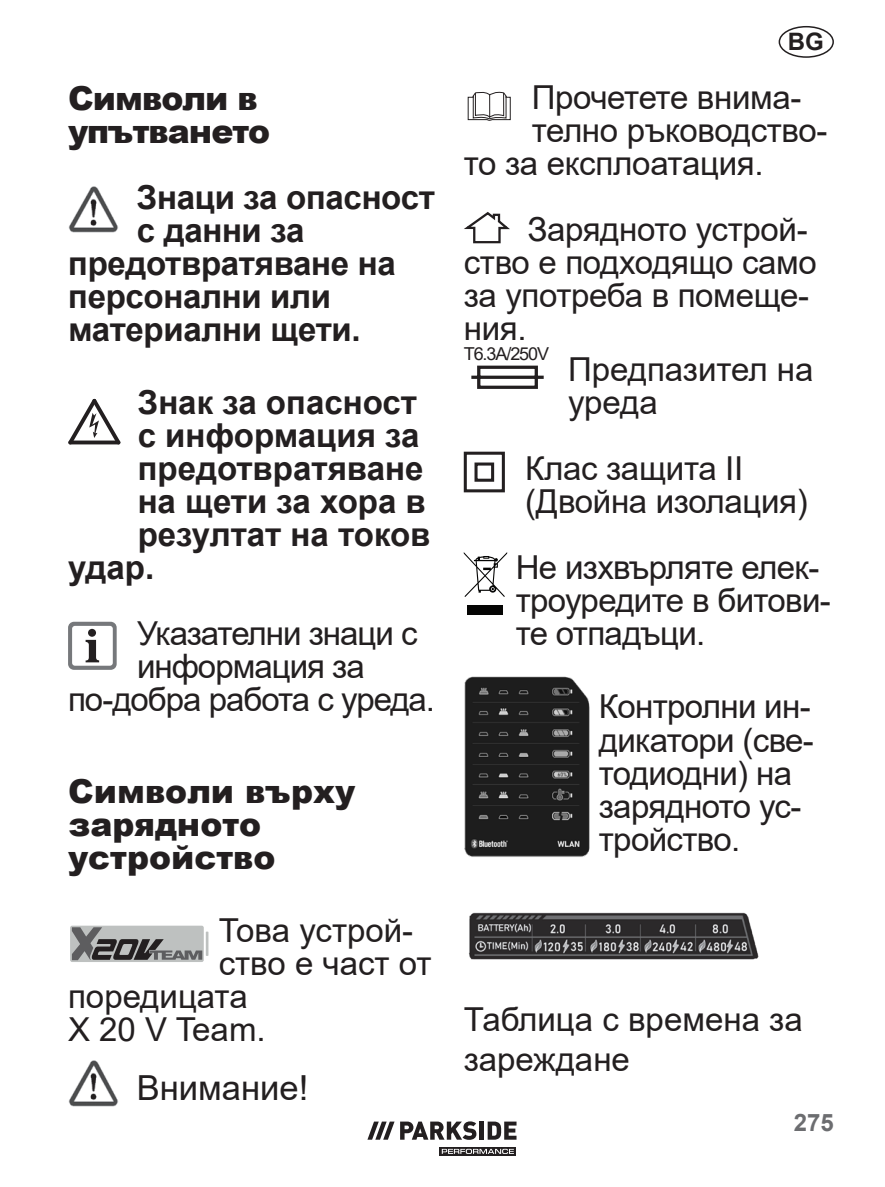
<style>
.page{position:relative;width:885px;height:1187px;background:#fff}
.page>*{position:absolute;margin:0;border:0;box-sizing:border-box;transform-origin:0 0}
.Fließtext_mit_Grafik{font:34.5px "Arial";color:#231f20}
.Warnhinweis_D{font:33px/33px "Arial";letter-spacing:-.02em;color:#231f20}
.Warnhinweis_D-2{font:700 33px "Arial";letter-spacing:-.01em;color:#231f20}
.Warnhinweis_D-3{font:33px/33px "Arial";color:#231f20}
.Überschrift_2_BG{font:900 33px/33px "Arial";color:#231f20}
.Fließtext_mit_Grafik-2{font:33px/40.5px "Arial";color:#231f20}
.Überschrift_2_BG-2{font:900 33px/33px "Arial";letter-spacing:-.03em;color:#231f20}
.t1{font:700 24px "Arial";color:#6c6d70}
.t2{font:700 24px "Arial";color:#231f20}
.t3{font:17.7px "Arial";letter-spacing:-.06em;color:#231f20}
</style>
<div class="page">
<div style="left:778px;top:26px;width:55px;height:32px;border:2px solid #231f20;border-radius:50%"></div>
<svg style="left:439px;top:1147px;width:77px;height:8px"></svg>
<svg style="left:442px;top:1148px;width:72px;height:5px"></svg>
<svg style="left:367px;top:1121px;width:27px;height:18px"></svg>
<svg style="left:400px;top:1121px;width:76px;height:18px"></svg>
<hr style="left:479px;top:1121px;width:4px;height:18px;background:#231f20">
<svg style="left:487px;top:1121px;width:29px;height:18px"></svg>
<img style="left:68px;top:186px;width:50px;height:47px">
<svg style="left:68px;top:398px;width:53px;height:46px"></svg>
<svg style="left:68px;top:621px;width:49px;height:48px"></svg>
<div style="left:88px;top:628px;width:8px;height:8px;background:#231f20;border-radius:50%"></div>
<svg style="left:70px;top:925px;width:139px;height:37px;background:#959696"></svg>
<img style="left:68px;top:1060px;width:50px;height:46px">
<svg style="left:467px;top:91px;width:44px;height:30px"></svg>
<svg style="left:464px;top:212px;width:46px;height:32px"></svg>
<svg style="left:471px;top:365px;width:72px;height:24px"></svg>
<svg style="left:463px;top:451px;width:42px;height:42px"></svg>
<svg style="left:463px;top:552px;width:44px;height:45px"></svg>
<div style="left:467px;top:606px;width:36px;height:9px;background:#050504"></div>
<img style="left:464px;top:676px;width:126px;height:181px">
<img style="left:469px;top:912px;width:290px;height:48px">
<p class="Überschrift_2_BG-2" style="left:68px;top:80px;width:204px">Символи в упътването</p>
<p class="Warnhinweis_D-2" style="left:137px;top:174px;width:299px">Знаци за опасност</p>
<p class="Warnhinweis_D-2" style="left:137px;top:207px;width:169px">с данни за</p>
<p class="Warnhinweis_D-2" style="left:68px;top:240px;width:329px">предотвратяване на</p>
<p class="Warnhinweis_D-2" style="left:68px;top:273px;width:264px">персонални или</p>
<p class="Warnhinweis_D-2" style="left:68px;top:306px;width:289px">материални щети.</p>
<p class="Warnhinweis_D-2" style="left:138px;top:379px;width:281px">Знак за опасност</p>
<p class="Warnhinweis_D-2" style="left:138px;top:412px;width:283px">с информация за</p>
<p class="Warnhinweis_D-2" style="left:138px;top:445px;width:287px">предотвратяване</p>
<p class="Warnhinweis_D-2" style="left:138px;top:478px;width:289px">на щети за хора в</p>
<p class="Warnhinweis_D-2" style="left:138px;top:511px;width:294px">резултат на токов</p>
<p class="Warnhinweis_D-2" style="left:68px;top:544px;width:83px">удар.</p>
<p class="Warnhinweis_D" style="left:137px;top:617px;width:282px">Указателни знаци с</p>
<p class="Warnhinweis_D" style="left:137px;top:650px;width:229px">информация за</p>
<p class="Warnhinweis_D" style="left:68px;top:683px;width:368px">по-добра работа с уреда.</p>
<p class="Überschrift_2_BG" style="left:68px;top:773px;width:289px">Символи върху зарядното устройство</p>
<p class="Warnhinweis_D-3" style="left:219px;top:913px;width:196px">Това устрой-</p>
<p class="Warnhinweis_D-3" style="left:219px;top:946px;width:214px">ство е част от</p>
<p class="Warnhinweis_D-3" style="left:68px;top:979px;width:181px">поредицата</p>
<p class="Warnhinweis_D" style="left:68px;top:1012px;width:199px">X 20 V Team.</p>
<p class="Fließtext_mit_Grafik" style="left:137px;top:1064px;width:173px">Внимание!</p>
<p class="t2" style="left:787px;top:24px;width:37px">BG</p>
<p class="Warnhinweis_D" style="left:531px;top:81px;width:271px">Прочетете внима-</p>
<p class="Warnhinweis_D" style="left:531px;top:114px;width:297px">телно ръководство-</p>
<p class="Warnhinweis_D" style="left:463px;top:147px;width:301px">то за експлоатация.</p>
<p class="Warnhinweis_D" style="left:463px;top:213px;width:355px;text-indent:64px">Зарядното устрой&shy;ство е подходящо само за употреба в помеще&shy;ния.</p>
<p class="t3" style="left:463px;top:341px;width:87px">T6.3A/250V</p>
<p class="Warnhinweis_D-3" style="left:568px;top:352px;width:247px">Предпазител на уреда</p>
<p class="Warnhinweis_D" style="left:525px;top:451px;width:284px">Клас защита II (Двойна изолация)</p>
<p class="Warnhinweis_D" style="left:515px;top:550px;width:317px">Не изхвърляте елек&shy;троуредите в битови&shy;те отпадъци.</p>
<p class="Warnhinweis_D" style="left:598px;top:690px;width:216px">Контролни ин&shy;дикатори (све&shy;тодиодни) на зарядното ус&shy;тройство.</p>
<p class="Fließtext_mit_Grafik-2" style="left:463px;top:998px;width:340px">Таблица с времена за зареждане</p>
<p class="t1" style="left:793px;top:1105px;width:42px">275</p>
</div>
